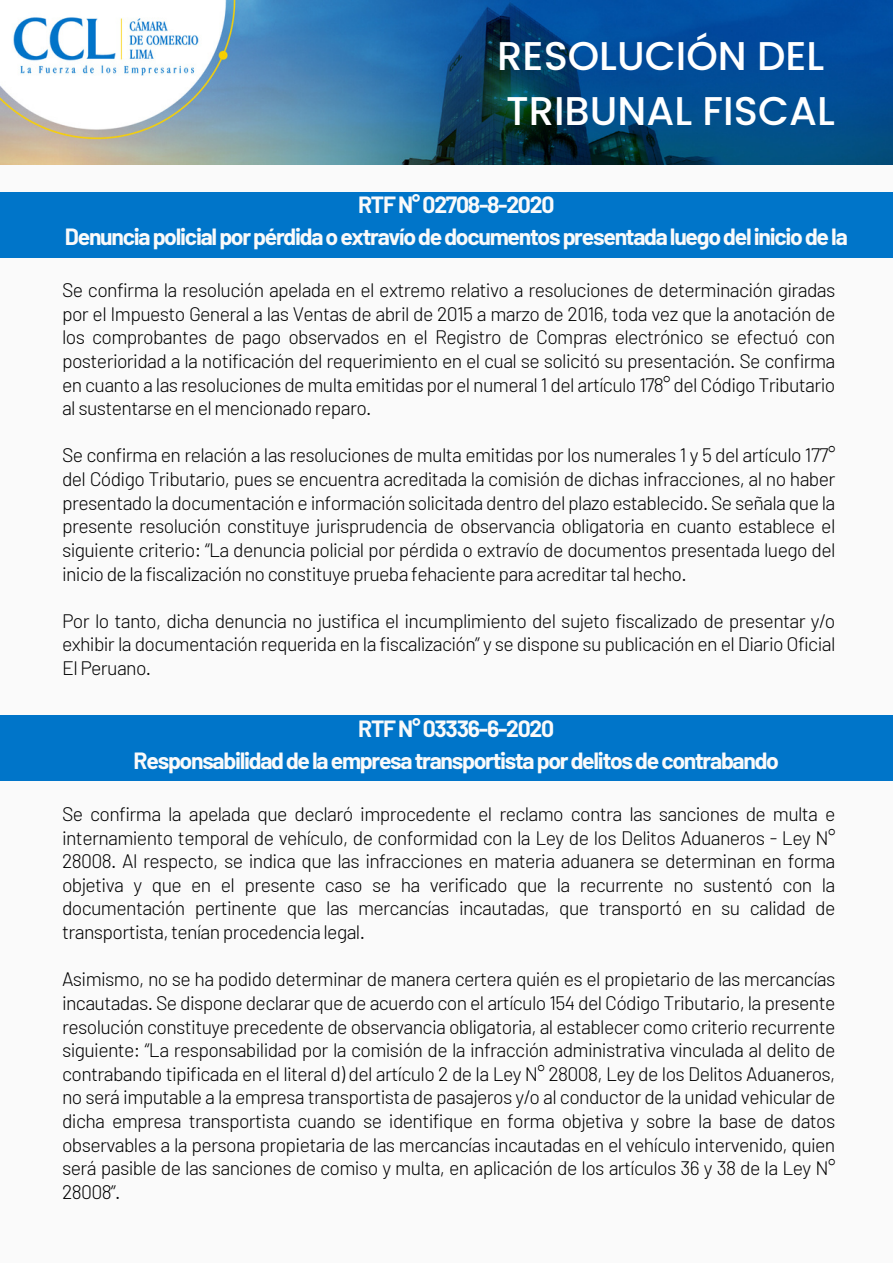
<style>
.page{position:relative;width:893px;height:1264px;background:#fff}
.page>*{position:absolute;margin:0;border:0;box-sizing:border-box;transform-origin:0 0}
.t1{font:500 40.05px "Poppins";color:#fff}
.t2{font:700 22.95px "Barlow";letter-spacing:-.055em;color:#fafafa}
.t3{font:300 19.5px/23.5px "Barlow";letter-spacing:-.035em;color:#000;text-align:justify}
</style>
<div class="page">
<div style="left:0;top:0;width:892px;height:1262px;background:#fafafa"></div>
<img style="left:0;top:0;width:892px;height:164px">
<div style="left:0;top:192px;width:892px;height:65px;background:#0075c9"></div>
<div style="left:0;top:715px;width:892px;height:66px;background:#0075c9"></div>
<p class="t1" style="left:497px;top:28px;width:328px">RESOLUCIÓN DEL</p>
<p class="t1" style="left:506px;top:83px;width:330px">TRIBUNAL FISCAL</p>
<p class="t2" style="left:358px;top:190px;width:198px">RTFN°02708-8-2020</p>
<p class="t2" style="left:65px;top:222px;width:784px">Denunciapolicialporpérdidaoextravíodedocumentospresentadaluegodeliniciodela</p>
<p class="t3" style="left:62px;top:277px;width:774px">Se confirma la resolución apelada en el extremo relativo a resoluciones de determinación giradas por el Impuesto General a las Ventas de abril de 2015 a marzo de 2016, toda vez que la anotación de los comprobantes de pago observados en el Registro de Compras electrónico se efectuó con posterioridad a la notificación del requerimiento en el cual se solicitó su presentación. Se confirma en cuanto a las resoluciones de multa emitidas por el numeral 1 del artículo 178° del Código Tributario al sustentarse en el mencionado reparo.</p>
<p class="t3" style="left:62px;top:443px;width:774px">Se confirma en relación a las resoluciones de multa emitidas por los numerales 1 y 5 del artículo 177° del Código Tributario, pues se encuentra acreditada la comisión de dichas infracciones, al no haber presentado la documentación e información solicitada dentro del plazo establecido. Se señala que la presente resolución constituye jurisprudencia de observancia obligatoria en cuanto establece el siguiente criterio: “La denuncia policial por pérdida o extravío de documentos presentada luego del inicio de la fiscalización no constituye prueba fehaciente para acreditar tal hecho.</p>
<p class="t3" style="left:62px;top:608px;width:774px">Por lo tanto, dicha denuncia no justifica el incumplimiento del sujeto fiscalizado de presentar y/o exhibir la documentación requerida en la fiscalización” y se dispone su publicación en el Diario Oficial El Peruano.</p>
<p class="t2" style="left:358px;top:714px;width:197px">RTFN°03336-6-2020</p>
<p class="t2" style="left:134px;top:745px;width:646px">Responsabilidaddelaempresatransportistapordelitosdecontrabando</p>
<p class="t3" style="left:62px;top:801px;width:774px">Se confirma la apelada que declaró improcedente el reclamo contra las sanciones de multa e internamiento temporal de vehículo, de conformidad con la Ley de los Delitos Aduaneros - Ley N° 28008. Al respecto, se indica que las infracciones en materia aduanera se determinan en forma objetiva y que en el presente caso se ha verificado que la recurrente no sustentó con la documentación pertinente que las mercancías incautadas, que transportó en su calidad de transportista, tenían procedencia legal.</p>
<p class="t3" style="left:62px;top:966px;width:774px">Asimismo, no se ha podido determinar de manera certera quién es el propietario de las mercancías incautadas. Se dispone declarar que de acuerdo con el artículo 154 del Código Tributario, la presente resolución constituye precedente de observancia obligatoria, al establecer como criterio recurrente siguiente: “La responsabilidad por la comisión de la infracción administrativa vinculada al delito de contrabando tipificada en el literal d) del artículo 2 de la Ley N° 28008, Ley de los Delitos Aduaneros, no será imputable a la empresa transportista de pasajeros y/o al conductor de la unidad vehicular de dicha empresa transportista cuando se identifique en forma objetiva y sobre la base de datos observables a la persona propietaria de las mercancías incautadas en el vehículo intervenido, quien será pasible de las sanciones de comiso y multa, en aplicación de los artículos 36 y 38 de la Ley N° 28008”.</p>
</div>
